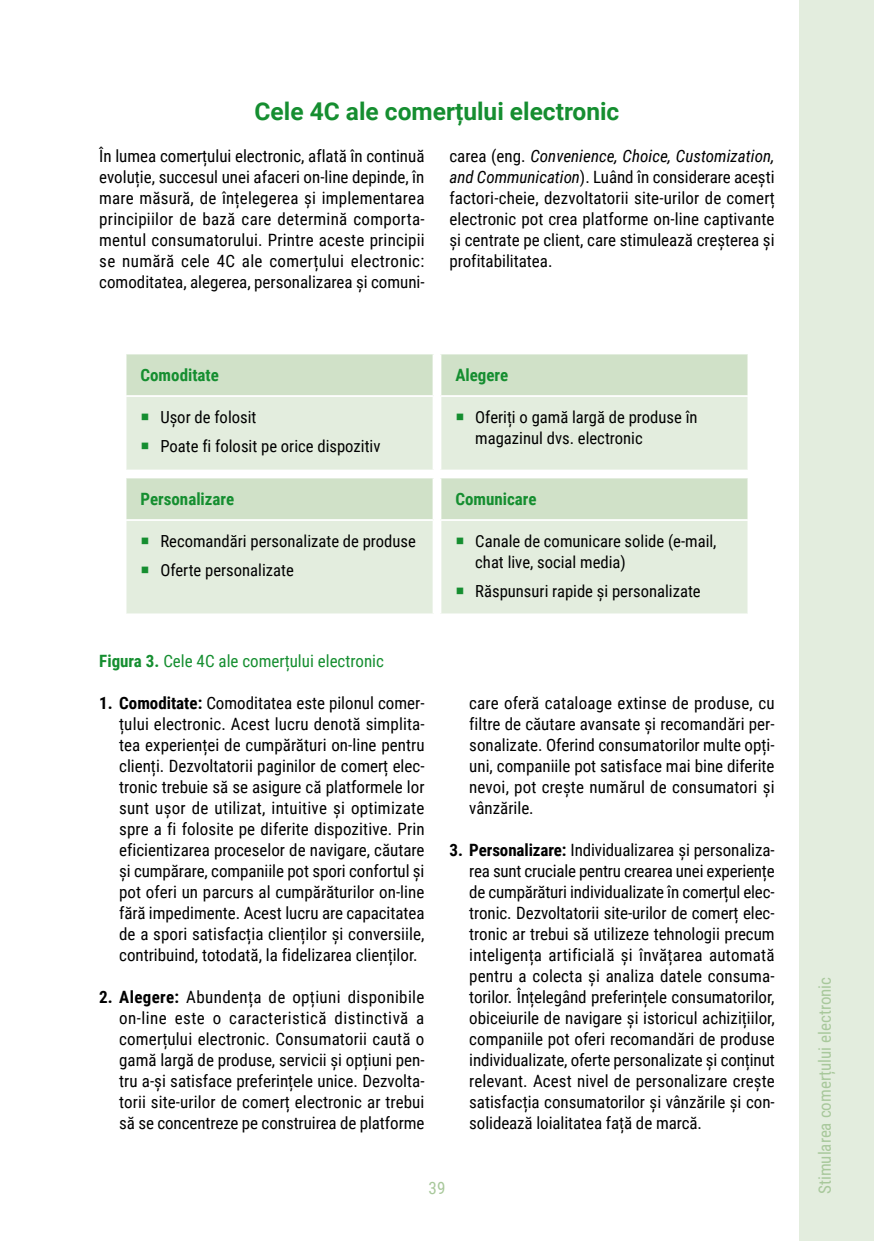
<style>
.page{position:relative;width:874px;height:1241px;background:#fff}
.page>*{position:absolute;margin:0;border:0;box-sizing:border-box;transform-origin:0 0}
.t1{font:700 24.5px "Roboto";color:#158e30}
.t2{font:16.97px/21px "Roboto Condensed";color:#000;text-align:justify}
.t3{font:700 16.97px "Roboto Condensed";color:#158e30}
.t4{font:16.97px "Roboto Condensed";color:#158e30}
.t5{font:16.97px "Roboto Condensed";color:#a8c89b}
.t6{font:16.62px/28.5px "Roboto Condensed";color:#000}
.s1{font-style:italic}
.s2{font-weight:700}
</style>
<div class="page">
<div style="left:799px;top:0;width:74px;height:1240px;background:#e3edde"></div>
<div style="left:125px;top:353px;width:308px;height:43px;background:#d0e1c8"></div>
<div style="left:125px;top:396px;width:308px;height:74px;background:#e3edde"></div>
<hr style="left:125px;top:352px;width:309px;height:2px;background:#fff">
<hr style="left:125px;top:354px;width:1px;height:41px;background:#fff">
<hr style="left:432px;top:354px;width:2px;height:41px;background:#fff">
<hr style="left:125px;top:395px;width:309px;height:2px;background:#fff">
<hr style="left:125px;top:397px;width:1px;height:72px;background:#fff">
<hr style="left:432px;top:397px;width:2px;height:72px;background:#fff">
<hr style="left:125px;top:469px;width:309px;height:2px;background:#fff">
<div style="left:440px;top:353px;width:308px;height:43px;background:#d0e1c8"></div>
<div style="left:440px;top:396px;width:308px;height:74px;background:#e3edde"></div>
<hr style="left:439px;top:352px;width:309px;height:2px;background:#fff">
<hr style="left:439px;top:354px;width:2px;height:41px;background:#fff">
<hr style="left:747px;top:354px;width:1px;height:41px;background:#fff">
<hr style="left:439px;top:395px;width:309px;height:2px;background:#fff">
<hr style="left:439px;top:397px;width:2px;height:72px;background:#fff">
<hr style="left:747px;top:397px;width:1px;height:72px;background:#fff">
<hr style="left:439px;top:469px;width:309px;height:2px;background:#fff">
<div style="left:125px;top:477px;width:308px;height:43px;background:#d0e1c8"></div>
<div style="left:125px;top:520px;width:308px;height:94px;background:#e3edde"></div>
<hr style="left:125px;top:476px;width:309px;height:2px;background:#fff">
<hr style="left:125px;top:478px;width:1px;height:41px;background:#fff">
<hr style="left:432px;top:478px;width:2px;height:41px;background:#fff">
<hr style="left:125px;top:519px;width:309px;height:2px;background:#fff">
<hr style="left:125px;top:521px;width:1px;height:92px;background:#fff">
<hr style="left:432px;top:521px;width:2px;height:92px;background:#fff">
<hr style="left:125px;top:613px;width:309px;height:2px;background:#fff">
<div style="left:440px;top:477px;width:308px;height:43px;background:#d0e1c8"></div>
<div style="left:440px;top:520px;width:308px;height:94px;background:#e3edde"></div>
<hr style="left:439px;top:476px;width:309px;height:2px;background:#fff">
<hr style="left:439px;top:478px;width:2px;height:41px;background:#fff">
<hr style="left:747px;top:478px;width:1px;height:41px;background:#fff">
<hr style="left:439px;top:519px;width:309px;height:2px;background:#fff">
<hr style="left:439px;top:521px;width:2px;height:92px;background:#fff">
<hr style="left:747px;top:521px;width:1px;height:92px;background:#fff">
<hr style="left:439px;top:613px;width:309px;height:2px;background:#fff">
<h1 class="t1" style="left:254px;top:94px;width:366px">Cele 4C ale comerțului electronic</h1>
<p class="t2" style="left:99px;top:145px;width:327px">În lumea comerțului electronic, aflată în continuă evoluție, succesul unei afaceri on-line depinde, în mare măsură, de înțelegerea și implementarea principiilor de bază care determină comporta&shy;mentul consumatorului. Printre aceste principii se numără cele 4C ale comerțului electronic: comoditatea, alegerea, personalizarea și comuni-</p>
<p class="t2" style="left:449px;top:145px;width:326px">carea (eng. <span class="s1">Convenience, Choice, Customization, and Communication</span>). Luând în considerare acești factori-cheie, dezvoltatorii site-urilor de comerț electronic pot crea platforme on-line captivante și centrate pe client, care stimulează creșterea și profitabilitatea.</p>
<p class="t3" style="left:140px;top:363px;width:80px">Comoditate</p>
<p class="t6" style="left:160px;top:402px;width:221px">Ușor de folosit<br>Poate fi folosit pe orice dispozitiv</p>
<p class="t3" style="left:140px;top:487px;width:95px">Personalizare</p>
<p class="t6" style="left:160px;top:526px;width:257px">Recomandări personalizate de produse<br>Oferte personalizate</p>
<p class="t4" style="left:99px;top:648px;width:286px"><span class="s2">Figura 3.</span> Cele 4C ale comerțului electronic</p>
<p class="t2" style="left:119px;top:691px;width:307px;text-indent:-20px"><span class="s2">1. Comoditate:</span> Comoditatea este pilonul comer&shy;țului electronic. Acest lucru denotă simplita&shy;tea experienței de cumpărături on-line pentru clienți. Dezvoltatorii paginilor de comerț elec&shy;tronic trebuie să se asigure că platformele lor sunt ușor de utilizat, intuitive și optimizate spre a fi folosite pe diferite dispozitive. Prin eficientizarea proceselor de navigare, căutare și cumpărare, companiile pot spori confortul și pot oferi un parcurs al cumpărăturilor on-line fără impedimente. Acest lucru are capacitatea de a spori satisfacția clienților și conversiile, contribuind, totodată, la fidelizarea clienților.</p>
<p class="t2" style="left:119px;top:985px;width:307px;text-indent:-20px"><span class="s2">2. Alegere:</span> Abundența de opțiuni disponibile on-line este o caracteristică distinctivă a comerțului electronic. Consumatorii caută o gamă largă de produse, servicii și opțiuni pen&shy;tru a-și satisface preferințele unice. Dezvolta&shy;torii site-urilor de comerț electronic ar trebui să se concentreze pe construirea de platforme</p>
<p class="t3" style="left:455px;top:363px;width:54px">Alegere</p>
<p class="t6" style="left:475px;top:406px;width:224px;line-height:21px">Oferiți o gamă largă de produse în magazinul dvs. electronic</p>
<p class="t3" style="left:455px;top:487px;width:83px">Comunicare</p>
<p class="t6" style="left:475px;top:530px;width:243px;line-height:21px">Canale de comunicare solide (e-mail, chat live, social media)</p>
<p class="t6" style="left:475px;top:576px;width:227px">Răspunsuri rapide și personalizate</p>
<p class="t2" style="left:469px;top:691px;width:307px">care oferă cataloage extinse de produse, cu filtre de căutare avansate și recomandări per&shy;sonalizate. Oferind consumatorilor multe opți&shy;uni, companiile pot satisface mai bine diferite nevoi, pot crește numărul de consumatori și vânzările.</p>
<p class="t2" style="left:469px;top:838px;width:307px;text-indent:-20px"><span class="s2">3. Personalizare:</span> Individualizarea și personaliza&shy;rea sunt cruciale pentru crearea unei experiențe de cumpărături individualizate în comerțul elec&shy;tronic. Dezvoltatorii site-urilor de comerț elec&shy;tronic ar trebui să utilizeze tehnologii precum inteligența artificială și învățarea automată pentru a colecta și analiza datele consuma&shy;torilor. Înțelegând preferințele consumatorilor, obiceiurile de navigare și istoricul achizițiilor, companiile pot oferi recomandări de produse individualizate, oferte personalizate și conținut relevant. Acest nivel de personalizare crește satisfacția consumatorilor și vânzările și con&shy;solidează loialitatea față de marcă.</p>
<p class="t5" style="left:428px;top:1175px;width:18px">39</p>
<p class="t5" style="left:812px;top:1193px;width:219px;rotate:-90deg">Stimularea comerțului electronic</p>
</div>
